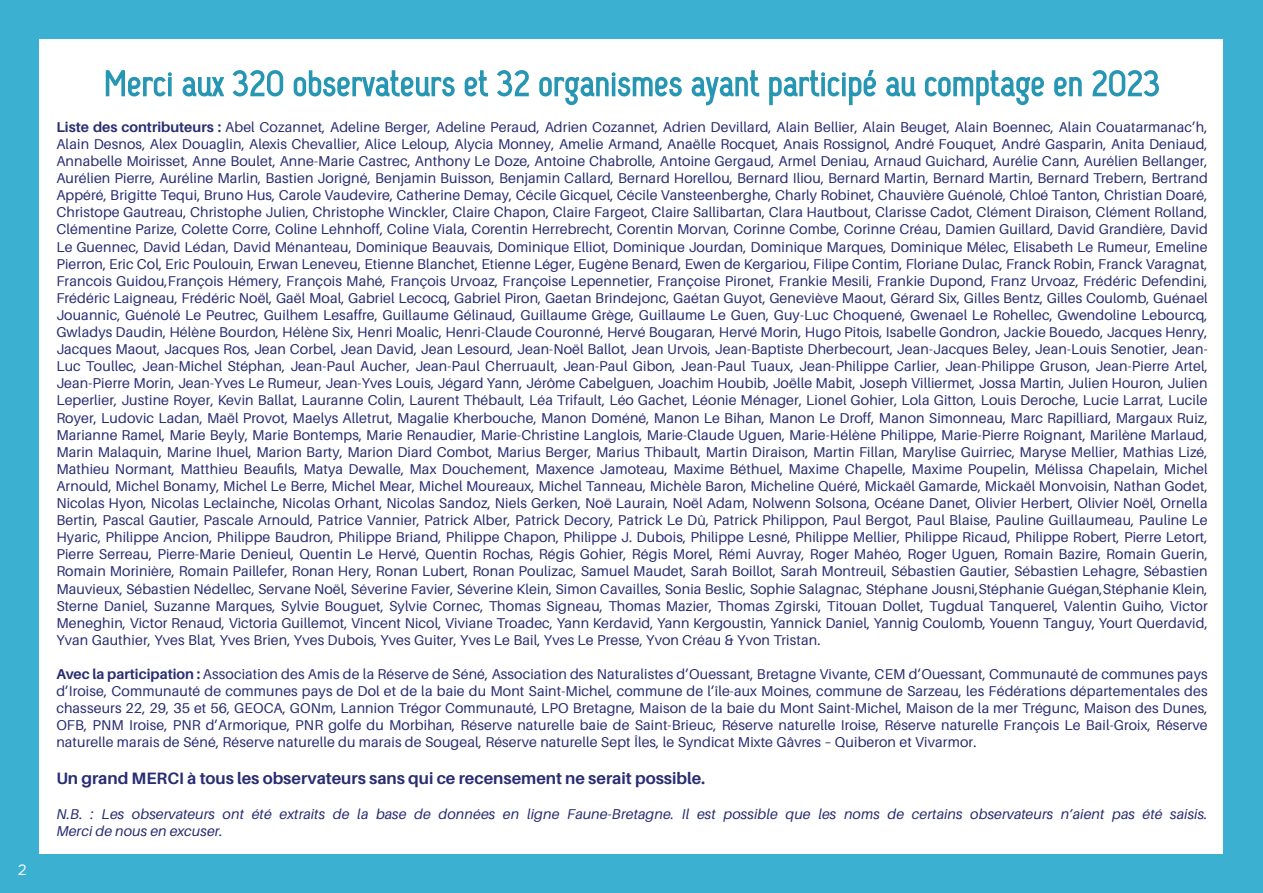
<style>
.page{position:relative;width:1263px;height:893px;background:#fff}
.page>*{position:absolute;margin:0;border:0;box-sizing:border-box;transform-origin:0 0}
.t1{font:700 16.5px "Aileron";color:#292d72}
.t2{font:15px "Gotham";color:#fff}
.t3{font:14.25px/17.1px "Aileron";letter-spacing:.01em;color:#292d72;text-align:justify}
.t4{font:italic 14.25px/17.1px "Aileron";letter-spacing:.01em;color:#292d72}
.s1{font-weight:700}
</style>
<div class="page">
<div style="left:0;top:0;width:38px;height:893px;background:#3bb0d1"></div>
<div style="left:33px;top:0;width:1209px;height:38px;background:#3bb0d1"></div>
<div style="left:32px;top:855px;width:1199px;height:38px;background:#3bb0d1"></div>
<div style="left:1224px;top:0;width:39px;height:893px;background:#3bb0d1"></div>
<svg style="left:105px;top:69px;width:67px;height:28px"></svg>
<svg style="left:182px;top:70px;width:102px;height:27px"></svg>
<svg style="left:293px;top:70px;width:162px;height:27px"></svg>
<svg style="left:464px;top:70px;width:25px;height:27px"></svg>
<svg style="left:497px;top:70px;width:32px;height:27px"></svg>
<svg style="left:539px;top:72px;width:143px;height:34px"></svg>
<svg style="left:691px;top:70px;width:69px;height:36px"></svg>
<svg style="left:769px;top:69px;width:108px;height:37px"></svg>
<svg style="left:886px;top:76px;width:30px;height:21px"></svg>
<svg style="left:924px;top:70px;width:120px;height:36px"></svg>
<svg style="left:1054px;top:76px;width:28px;height:21px"></svg>
<svg style="left:1092px;top:70px;width:67px;height:27px"></svg>
<p class="t2" style="left:18px;top:860px;width:10px">2</p>
<p class="t3" style="left:56px;top:118px;width:1153px"><span class="s1">Liste des contributeurs :</span> Abel Cozannet, Adeline Berger, Adeline Peraud, Adrien Cozannet, Adrien Devillard, Alain Bellier, Alain Beuget, Alain Boennec, Alain Couatarmanac’h, Alain Desnos, Alex Douaglin, Alexis Chevallier, Alice Leloup, Alycia Monney, Amelie Armand, Anaëlle Rocquet, Anais Rossignol, André Fouquet, André Gasparin, Anita Deniaud, Annabelle Moirisset, Anne Boulet, Anne-Marie Castrec, Anthony Le Doze, Antoine Chabrolle, Antoine Gergaud, Armel Deniau, Arnaud Guichard, Aurélie Cann, Aurélien Bellanger, Aurélien Pierre, Auréline Marlin, Bastien Jorigné, Benjamin Buisson, Benjamin Callard, Bernard Horellou, Bernard Iliou, Bernard Martin, Bernard Martin, Bernard Trebern, Bertrand Appéré, Brigitte Tequi, Bruno Hus, Carole Vaudevire, Catherine Demay, Cécile Gicquel, Cécile Vansteenberghe, Charly Robinet, Chauvière Guénolé, Chloé Tanton, Christian Doaré, Christope Gautreau, Christophe Julien, Christophe Winckler, Claire Chapon, Claire Fargeot, Claire Sallibartan, Clara Hautbout, Clarisse Cadot, Clément Diraison, Clément Rolland, Clémentine Parize, Colette Corre, Coline Lehnhoff, Coline Viala, Corentin Herrebrecht, Corentin Morvan, Corinne Combe, Corinne Créau, Damien Guillard, David Grandière, David Le Guennec, David Lédan, David Ménanteau, Dominique Beauvais, Dominique Elliot, Dominique Jourdan, Dominique Marques, Dominique Mélec, Elisabeth Le Rumeur, Emeline Pierron, Eric Col, Eric Poulouin, Erwan Leneveu, Etienne Blanchet, Etienne Léger, Eugène Benard, Ewen de Kergariou, Filipe Contim, Floriane Dulac, Franck Robin, Franck Varagnat, Francois Guidou,François Hémery, François Mahé, François Urvoaz, Françoise Lepennetier, Françoise Pironet, Frankie Mesili, Frankie Dupond, Franz Urvoaz, Frédéric Defendini, Frédéric Laigneau, Frédéric Noël, Gaël Moal, Gabriel Lecocq, Gabriel Piron, Gaetan Brindejonc, Gaétan Guyot, Geneviève Maout, Gérard Six, Gilles Bentz, Gilles Coulomb, Guénael Jouannic, Guénolé Le Peutrec, Guilhem Lesaffre, Guillaume Gélinaud, Guillaume Grège, Guillaume Le Guen, Guy-Luc Choquené, Gwenael Le Rohellec, Gwendoline Lebourcq, Gwladys Daudin, Hélène Bourdon, Hélène Six, Henri Moalic, Henri-Claude Couronné, Hervé Bougaran, Hervé Morin, Hugo Pitois, Isabelle Gondron, Jackie Bouedo, Jacques Henry, Jacques Maout, Jacques Ros, Jean Corbel, Jean David, Jean Lesourd, Jean-Noël Ballot, Jean Urvois, Jean-Baptiste Dherbecourt, Jean-Jacques Beley, Jean-Louis Senotier, Jean-Luc Toullec, Jean-Michel Stéphan, Jean-Paul Aucher, Jean-Paul Cherruault, Jean-Paul Gibon, Jean-Paul Tuaux, Jean-Philippe Carlier, Jean-Philippe Gruson, Jean-Pierre Artel, Jean-Pierre Morin, Jean-Yves Le Rumeur, Jean-Yves Louis, Jégard Yann, Jérôme Cabelguen, Joachim Houbib, Joëlle Mabit, Joseph Villiermet, Jossa Martin, Julien Houron, Julien Leperlier, Justine Royer, Kevin Ballat, Lauranne Colin, Laurent Thébault, Léa Trifault, Léo Gachet, Léonie Ménager, Lionel Gohier, Lola Gitton, Louis Deroche, Lucie Larrat, Lucile Royer, Ludovic Ladan, Maël Provot, Maelys Alletrut, Magalie Kherbouche, Manon Doméné, Manon Le Bihan, Manon Le Droff, Manon Simonneau, Marc Rapilliard, Margaux Ruiz, Marianne Ramel, Marie Beyly, Marie Bontemps, Marie Renaudier, Marie-Christine Langlois, Marie-Claude Uguen, Marie-Hélène Philippe, Marie-Pierre Roignant, Marilène Marlaud, Marin Malaquin, Marine Ihuel, Marion Barty, Marion Diard Combot, Marius Berger, Marius Thibault, Martin Diraison, Martin Fillan, Marylise Guirriec, Maryse Mellier, Mathias Lizé, Mathieu Normant, Matthieu Beaufils, Matya Dewalle, Max Douchement, Maxence Jamoteau, Maxime Béthuel, Maxime Chapelle, Maxime Poupelin, Mélissa Chapelain, Michel Arnould, Michel Bonamy, Michel Le Berre, Michel Mear, Michel Moureaux, Michel Tanneau, Michèle Baron, Micheline Quéré, Mickaël Gamarde, Mickaël Monvoisin, Nathan Godet, Nicolas Hyon, Nicolas Leclainche, Nicolas Orhant, Nicolas Sandoz, Niels Gerken, Noë Laurain, Noël Adam, Nolwenn Solsona, Océane Danet, Olivier Herbert, Olivier Noël, Ornella Bertin, Pascal Gautier, Pascale Arnould, Patrice Vannier, Patrick Alber, Patrick Decory, Patrick Le Dû, Patrick Philippon, Paul Bergot, Paul Blaise, Pauline Guillaumeau, Pauline Le Hyaric, Philippe Ancion, Philippe Baudron, Philippe Briand, Philippe Chapon, Philippe J. Dubois, Philippe Lesné, Philippe Mellier, Philippe Ricaud, Philippe Robert, Pierre Letort, Pierre Serreau, Pierre-Marie Denieul, Quentin Le Hervé, Quentin Rochas, Régis Gohier, Régis Morel, Rémi Auvray, Roger Mahéo, Roger Uguen, Romain Bazire, Romain Guerin, Romain Morinière, Romain Paillefer, Ronan Hery, Ronan Lubert, Ronan Poulizac, Samuel Maudet, Sarah Boillot, Sarah Montreuil, Sébastien Gautier, Sébastien Lehagre, Sébastien Mauvieux, Sébastien Nédellec, Servane Noël, Séverine Favier, Séverine Klein, Simon Cavailles, Sonia Beslic, Sophie Salagnac, Stéphane Jousni,Stéphanie Guégan,Stéphanie Klein, Sterne Daniel, Suzanne Marques, Sylvie Bouguet, Sylvie Cornec, Thomas Signeau, Thomas Mazier, Thomas Zgirski, Titouan Dollet, Tugdual Tanquerel, Valentin Guiho, Victor Meneghin, Victor Renaud, Victoria Guillemot, Vincent Nicol, Viviane Troadec, Yann Kerdavid, Yann Kergoustin, Yannick Daniel, Yannig Coulomb, Youenn Tanguy, Yourt Querdavid, Yvan Gauthier, Yves Blat, Yves Brien, Yves Dubois, Yves Guiter, Yves Le Bail, Yves Le Presse, Yvon Créau &amp; Yvon Tristan.</p>
<p class="t3" style="left:56px;top:666px;width:1153px"><span class="s1">Avec la participation :</span> Association des Amis de la Réserve de Séné, Association des Naturalistes d’Ouessant, Bretagne Vivante, CEM d’Ouessant, Communauté de communes pays d’Iroise, Communauté de communes pays de Dol et de la baie du Mont Saint-Michel, commune de l’île-aux Moines, commune de Sarzeau, les Fédérations départementales des chasseurs 22, 29, 35 et 56, GEOCA, GONm, Lannion Trégor Communauté, LPO Bretagne, Maison de la baie du Mont Saint-Michel, Maison de la mer Trégunc, Maison des Dunes, OFB, PNM Iroise, PNR d’Armorique, PNR golfe du Morbihan, Réserve naturelle baie de Saint-Brieuc, Réserve naturelle Iroise, Réserve naturelle François Le Bail-Groix, Réserve naturelle marais de Séné, Réserve naturelle du marais de Sougeal, Réserve naturelle Sept Îles, le Syndicat Mixte Gâvres – Quiberon et Vivarmor.</p>
<p class="t1" style="left:56px;top:769px;width:650px">Un grand MERCI à tous les observateurs sans qui ce recensement ne serait possible.</p>
<p class="t4" style="left:56px;top:805px;width:1153px">N.B. : Les observateurs ont été extraits de la base de données en ligne Faune-Bretagne. Il est possible que les noms de certains observateurs n’aient pas été saisis.<br>Merci de nous en excuser.</p>
</div>
